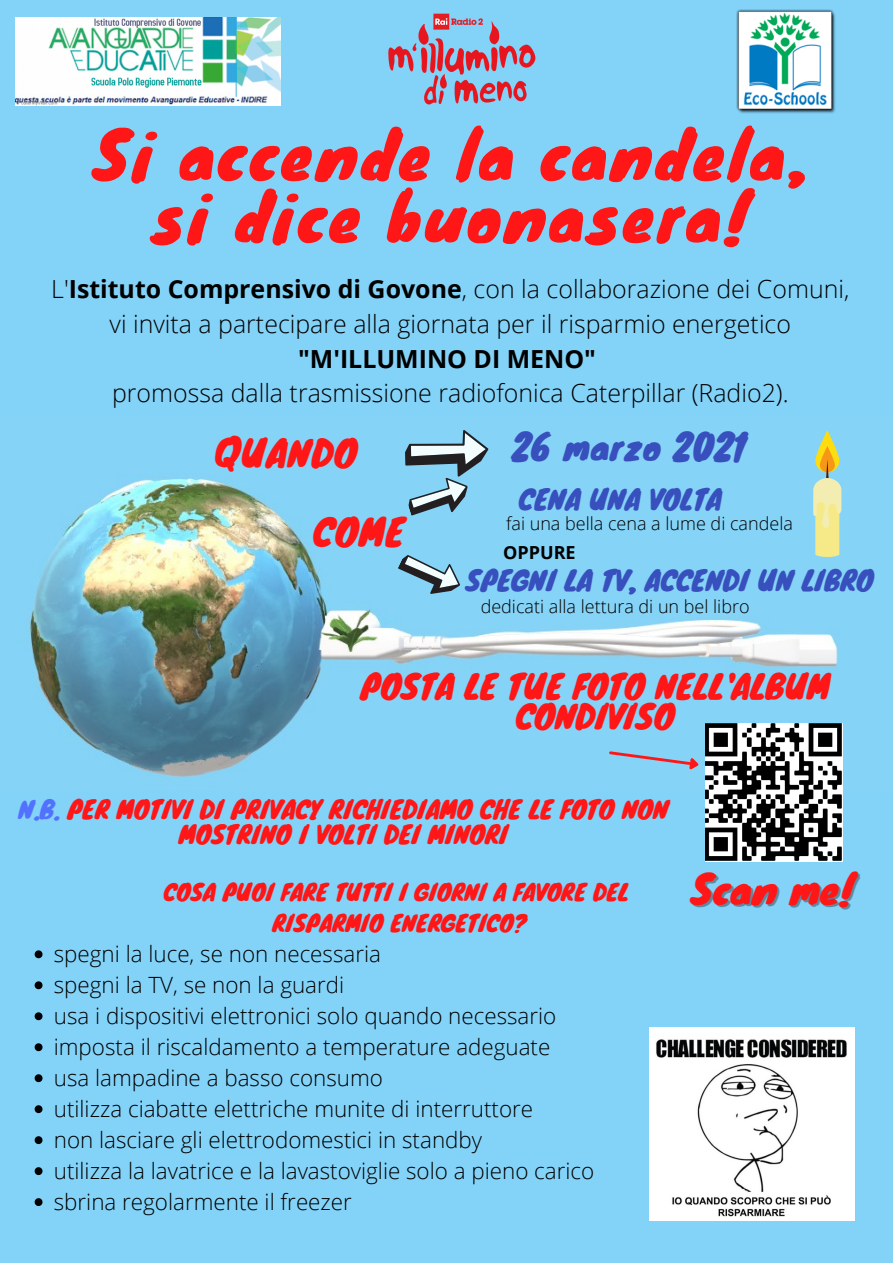
<style>
.page{position:relative;width:893px;height:1263px;background:#83d2f8}
.page>*{position:absolute;margin:0;border:0;box-sizing:border-box;transform-origin:0 0}
.t1{font:64.5px/61.9px "Knewave";letter-spacing:.05em;color:#ff1616;text-align:center}
.t2{font:39.45px "Knewave";color:#ff1616}
.t3{font:36.83px "Knewave";color:#ff1616}
.t4{font:36.38px "Knewave";letter-spacing:.02em;color:#ff1616}
.t5{font:34.5px "Knewave";letter-spacing:.02em;color:#3850bd}
.t6{font:32.7px/29.9px "Knewave";color:#ff1616;text-align:center}
.t7{font:27.22px "Knewave";color:#3850bd}
.t8{font:300 24.9px "Open Sans";color:#000}
.t9{font:700 24.9px "Open Sans";color:#000}
.t10{font:24.45px/24.2px "Knewave";color:#ff1616;text-align:center}
.t11{font:300 22.42px "Open Sans";color:#000}
.t12{font:22.42px "Knewave";color:#ff1616}
.t13{font:300 18px "Open Sans";color:#000}
.t14{font:700 18px "Open Sans";color:#000}
.s1{font-weight:700}
.s2{color:#5271ff}
</style>
<div class="page">
<img style="left:16px;top:18px;width:264px;height:88px">
<img style="left:736px;top:10px;width:100px;height:104px">
<img style="left:388px;top:13px;width:148px;height:92px">
<svg style="left:35px;top:950px;width:8px;height:8px"></svg>
<svg style="left:35px;top:981px;width:8px;height:8px"></svg>
<svg style="left:35px;top:1012px;width:8px;height:8px"></svg>
<svg style="left:35px;top:1043px;width:8px;height:8px"></svg>
<svg style="left:35px;top:1074px;width:8px;height:8px"></svg>
<svg style="left:35px;top:1105px;width:8px;height:8px"></svg>
<svg style="left:35px;top:1136px;width:8px;height:8px"></svg>
<svg style="left:35px;top:1167px;width:8px;height:8px"></svg>
<svg style="left:35px;top:1198px;width:8px;height:8px"></svg>
<img style="left:29px;top:448px;width:814px;height:342px">
<svg style="left:404px;top:430px;width:84px;height:94px"></svg>
<svg style="left:394px;top:544px;width:72px;height:60px"></svg>
<svg style="left:815px;top:430px;width:24px;height:42px"></svg>
<svg style="left:820px;top:446px;width:15px;height:26px"></svg>
<svg style="left:813px;top:459px;width:28px;height:98px"></svg>
<img style="left:650px;top:1028px;width:204px;height:193px">
<img style="left:705px;top:723px;width:137px;height:138px">
<svg style="left:607px;top:750px;width:95px;height:25px"></svg>
<p class="t1" style="left:93px;top:122px;width:714px">Si accende la candela, si dice buonasera!</p>
<p class="t8" style="left:51px;top:271px;width:799px">L'<span class="s1">Istituto Comprensivo di Govone</span>, con la collaborazione dei Comuni,</p>
<p class="t8" style="left:110px;top:306px;width:683px">vi invita a partecipare alla giornata per il risparmio energetico</p>
<p class="t9" style="left:298px;top:341px;width:299px">"M'ILLUMINO DI MENO"</p>
<p class="t8" style="left:112px;top:376px;width:678px">promossa dalla trasmissione radiofonica Caterpillar (Radio2).</p>
<p class="t4" style="left:214px;top:423px;width:145px">QUANDO</p>
<p class="t5" style="left:512px;top:418px;width:237px">26 marzo 2021</p>
<p class="t3" style="left:313px;top:502px;width:93px">COME</p>
<p class="t7" style="left:518px;top:477px;width:205px">CENA UNA VOLTA</p>
<p class="t13" style="left:506px;top:511px;width:288px">fai una bella cena a lume di candela</p>
<p class="t14" style="left:503px;top:539px;width:74px">OPPURE</p>
<p class="t7" style="left:466px;top:558px;width:409px">SPEGNI LA TV, ACCENDI UN LIBRO</p>
<p class="t13" style="left:481px;top:593px;width:270px">dedicati alla lettura di un bel libro</p>
<p class="t6" style="left:360px;top:670px;width:470px">POSTA LE TUE FOTO NELL'ALBUM<br>CONDIVISO</p>
<p class="t10" style="left:19px;top:797px;width:651px"><span class="s2">N.B.</span> PER MOTIVI DI PRIVACY RICHIEDIAMO CHE LE FOTO NON<br>MOSTRINO I VOLTI DEI MINORI</p>
<p class="t12" style="left:164px;top:874px;width:466px">COSA PUOI FARE TUTTI I GIORNI A FAVORE DEL</p>
<p class="t12" style="left:273px;top:905px;width:255px">RISPARMIO ENERGETICO?</p>
<p class="t11" style="left:54px;top:938px;width:329px">spegni la luce, se non necessaria</p>
<p class="t11" style="left:54px;top:969px;width:292px">spegni la TV, se non la guardi</p>
<p class="t11" style="left:54px;top:1000px;width:504px">usa i dispositivi elettronici solo quando necessario</p>
<p class="t11" style="left:54px;top:1031px;width:498px">imposta il riscaldamento a temperature adeguate</p>
<p class="t11" style="left:54px;top:1062px;width:331px">usa lampadine a basso consumo</p>
<p class="t11" style="left:54px;top:1093px;width:481px">utilizza ciabatte elettriche munite di interruttore</p>
<p class="t11" style="left:54px;top:1124px;width:430px">non lasciare gli elettrodomestici in standby</p>
<p class="t11" style="left:54px;top:1155px;width:542px">utilizza la lavatrice e la lavastoviglie solo a pieno carico</p>
<p class="t11" style="left:54px;top:1186px;width:300px">sbrina regolarmente il freezer</p>
<p class="t2" style="left:691px;top:856px;width:164px">Scan me!</p>
</div>
